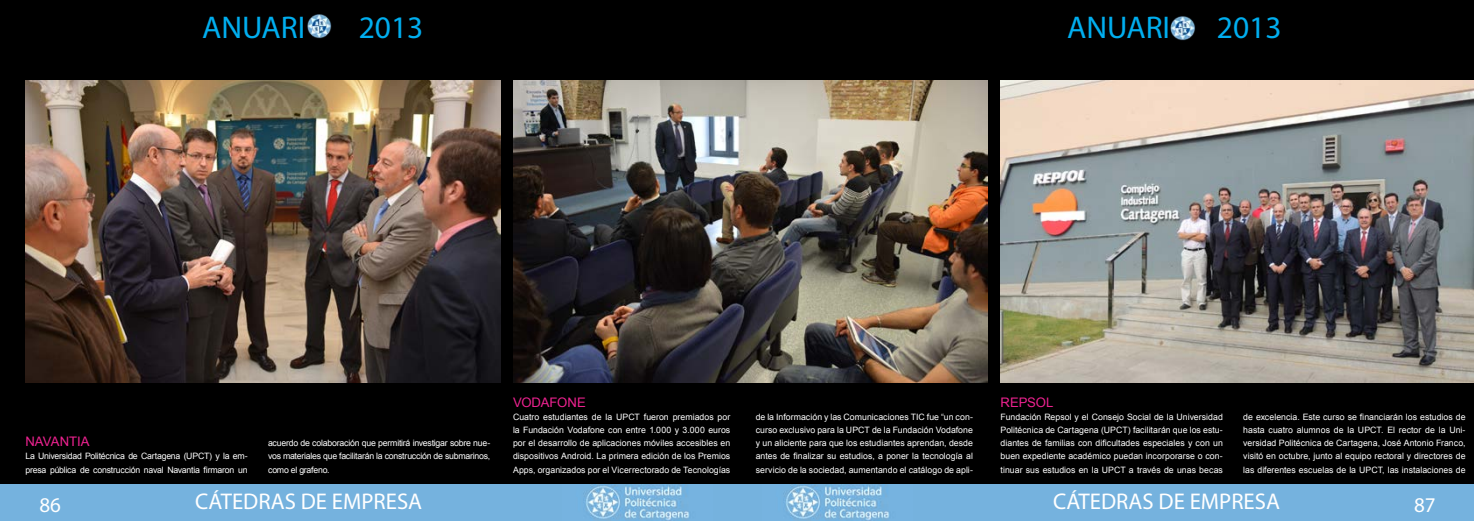
<style>
.page{position:relative;width:1474px;height:521px;background:#fff}
.page>*{position:absolute;margin:0;border:0;box-sizing:border-box;transform-origin:0 0}
.t1{font:31.5px "Myriad Pro";color:#00aeef}
.t2{font:22.75px "Myriad Pro";color:#fff}
.t3{font:21px "Myriad Pro";color:#fff}
.t4{font:13.12px "Arial";letter-spacing:-.005em;color:#ed2290}
.t5{font:8.75px/13.1px "Arial";color:#fff;text-align:justify}
.t6{font:8.75px/13.1px "Arial";letter-spacing:-.025em;color:#fff}
</style>
<div class="page">
<div style="left:0;top:0;width:742px;height:497px;background:#000"></div>
<div style="left:732px;top:0;width:737px;height:497px;background:#000"></div>
<div style="left:0;top:484px;width:1473px;height:37px;background:#75b2de"></div>
<img style="left:586px;top:484px;width:103px;height:36px">
<img style="left:786px;top:484px;width:103px;height:36px">
<img style="left:25px;top:81px;width:475px;height:302px">
<img style="left:1000px;top:81px;width:473px;height:302px">
<img style="left:513px;top:81px;width:474px;height:302px">
<img style="left:307px;top:14px;width:25px;height:25px">
<img style="left:1170px;top:16px;width:26px;height:25px">
<h1 class="t1" style="left:202px;top:8px;width:105px">ANUARI</h1>
<h1 class="t1" style="left:359px;top:8px;width:66px">2013</h1>
<h1 class="t1" style="left:1067px;top:8px;width:105px">ANUARI</h1>
<h1 class="t1" style="left:1216px;top:8px;width:66px">2013</h1>
<h3 class="t4" style="left:25px;top:433px;width:66px">NAVANTIA</h3>
<p class="t6" style="left:25px;top:450px;width:224px">La Universidad Politécnica de Cartagena (UPCT) y la em&shy;presa pública de construcción naval Navantia firmaron un</p>
<p class="t5" style="left:268px;top:437px;width:224px">acuerdo de colaboración que permitirá investigar sobre nue&shy;vos materiales que facilitarán la construcción de submarinos, como el grafeno.</p>
<h3 class="t4" style="left:513px;top:394px;width:74px">VODAFONE</h3>
<p class="t5" style="left:513px;top:410px;width:219px">Cuatro estudiantes de la UPCT fueron premiados por la Fundación Vodafone con entre 1.000 y 3.000 euros por el desarrollo de aplicaciones móviles accesibles en dispositivos Android. La primera edición de los Premios Apps, organizados por el Vicerrectorado de Tecnologías</p>
<p class="t5" style="left:755px;top:410px;width:219px">de la Información y las Comunicaciones TIC fue “un con&shy;curso exclusivo para la UPCT de la Fundación Vodafone y un aliciente para que los estudiantes aprendan, desde antes de finalizar su estudios, a poner la tecnología al servicio de la sociedad, aumentando el catálogo de apli-</p>
<h3 class="t4" style="left:1000px;top:394px;width:54px">REPSOL</h3>
<p class="t5" style="left:1000px;top:410px;width:224px">Fundación Repsol y el Consejo Social de la Universidad Politécnica de Cartagena (UPCT) facilitarán que los estu&shy;diantes de familias con dificultades especiales y con un buen expediente académico puedan incorporarse o con&shy;tinuar sus estudios en la UPCT a través de unas becas</p>
<p class="t5" style="left:1243px;top:410px;width:224px">de excelencia. Este curso se financiarán los estudios de hasta cuatro alumnos de la UPCT. El rector de la Uni&shy;versidad Politécnica de Cartagena, José Antonio Franco, visitó en octubre, junto al equipo rectoral y directores de las diferentes escuelas de la UPCT, las instalaciones de</p>
<h3 class="t3" style="left:39px;top:492px;width:23px">86</h3>
<h2 class="t2" style="left:195px;top:487px;width:228px">CÁTEDRAS DE EMPRESA</h2>
<h2 class="t2" style="left:1053px;top:487px;width:228px">CÁTEDRAS DE EMPRESA</h2>
<h3 class="t3" style="left:1414px;top:492px;width:23px">87</h3>
</div>
